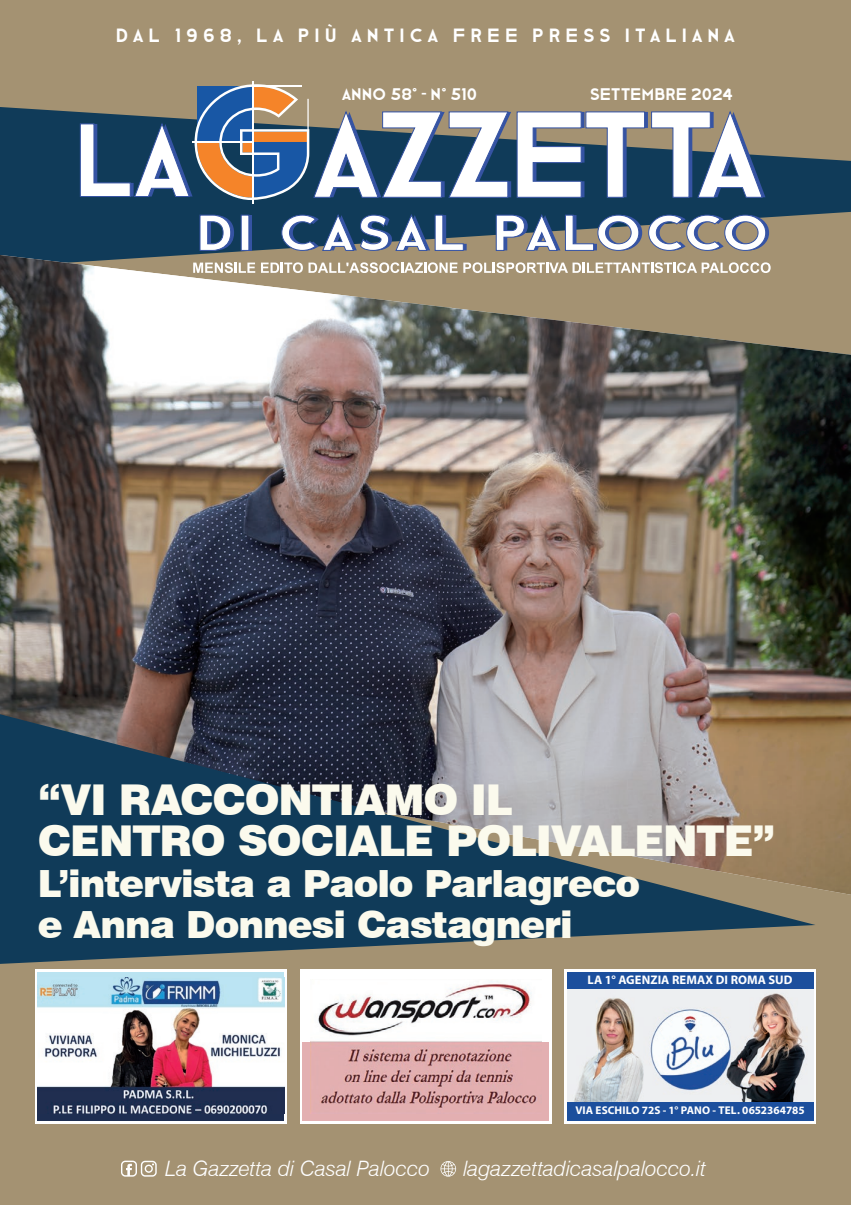
<style>
.page{position:relative;width:851px;height:1205px;background:#fff}
.page>*{position:absolute;margin:0;border:0;box-sizing:border-box;transform-origin:0 0}
.t1{font:900 42.5px/41.2px "Swiss 721 BT";letter-spacing:-.025em;color:#fbfaed}
.t2{font:900 37.5px/41.2px "Swiss 721 BT";letter-spacing:-.03em;color:#fbfaed}
.t3{font:italic 300 21.25px "Swiss 721 BT";color:#fff}
.t4{font:20px "Ge Body";letter-spacing:.275em;color:#fff}
.t5{font:17.5px "Ge Body";letter-spacing:.02em;color:#fff}
.t6{font:700 12.5px "Myriad Pro";letter-spacing:.01em;color:#fff}
.t7{font:700 11.25px "Myriad Pro";letter-spacing:.005em;color:#fff}
</style>
<div class="page">
<div style="left:0;top:0;width:850px;height:1205px;background:#a49272"></div>
<svg style="left:0;top:107px;width:850px;height:148px;fill:#103b59"></svg>
<img style="left:0;top:255px;width:850px;height:640px">
<svg style="left:0;top:714px;width:815px;height:250px;background:#4d5e69"></svg>
<div style="left:300px;top:969px;width:251px;height:154px;background:#fff"></div>
<div style="left:302px;top:1041px;width:246px;height:80px;background:#e3afb1"></div>
<img style="left:311px;top:981px;width:230px;height:128px">
<div style="left:35px;top:969px;width:251px;height:154px;background:#fff"></div>
<svg style="left:121px;top:1160px;width:36px;height:16px"></svg>
<svg style="left:440px;top:1161px;width:16px;height:15px"></svg>
<div style="left:244px;top:215px;width:8px;height:35px;background:#3553a3"></div>
<hr style="left:252px;top:81px;width:1px;height:123px;background:#fff">
<svg style="left:193px;top:262px;width:62px;height:11px"></svg>
<svg style="left:261px;top:262px;width:196px;height:11px"></svg>
<svg style="left:463px;top:262px;width:307px;height:11px"></svg>
<div style="left:564px;top:969px;width:251px;height:154px;background:#fff"></div>
<div style="left:566px;top:972px;width:247px;height:18px;background:#1c4f9d"></div>
<div style="left:566px;top:1102px;width:247px;height:19px;background:#1c4f9d"></div>
<img style="left:567px;top:990px;width:246px;height:112px">
<svg style="left:200px;top:215px;width:34px;height:36px"></svg>
<div style="left:241px;top:215px;width:8px;height:36px;background:#fff;border:1px solid #3553a3"></div>
<svg style="left:281px;top:214px;width:185px;height:37px;background:#677f99"></svg>
<svg style="left:496px;top:214px;width:146px;height:37px"></svg>
<svg style="left:648px;top:215px;width:121px;height:36px"></svg>
<svg style="left:80px;top:84px;width:685px;height:116px"></svg>
<div style="left:38px;top:972px;width:246px;height:18px;background:#bae3f1"></div>
<div style="left:38px;top:1089px;width:246px;height:32px;background:#1e2e51"></div>
<img style="left:38px;top:977px;width:246px;height:137px">
<p class="t4" style="left:116px;top:23px;width:619px">DAL 1968, LA PIÙ ANTICA FREE PRESS ITALIANA</p>
<p class="t5" style="left:342px;top:84px;width:136px">ANNO 58° - N° 510</p>
<p class="t5" style="left:590px;top:84px;width:144px">SETTEMBRE 2024</p>
<h1 class="t1" style="left:38px;top:778px;width:739px">“VI RACCONTIAMO IL<br>CENTRO SOCIALE POLIVALENTE”</h1>
<h2 class="t2" style="left:38px;top:863px;width:604px">L’intervista a Paolo Parlagreco e Anna Donnesi Castagneri</h2>
<p class="t6" style="left:587px;top:972px;width:207px">LA 1° AGENZIA REMAX DI ROMA SUD</p>
<p class="t7" style="left:575px;top:1103px;width:231px">VIA ESCHILO 72S - 1° PANO - TEL. 0652364785</p>
<p class="t3" style="left:165px;top:1156px;width:266px">La Gazzetta di Casal Palocco</p>
<p class="t3" style="left:463px;top:1156px;width:244px">lagazzettadicasalpalocco.it</p>
</div>
